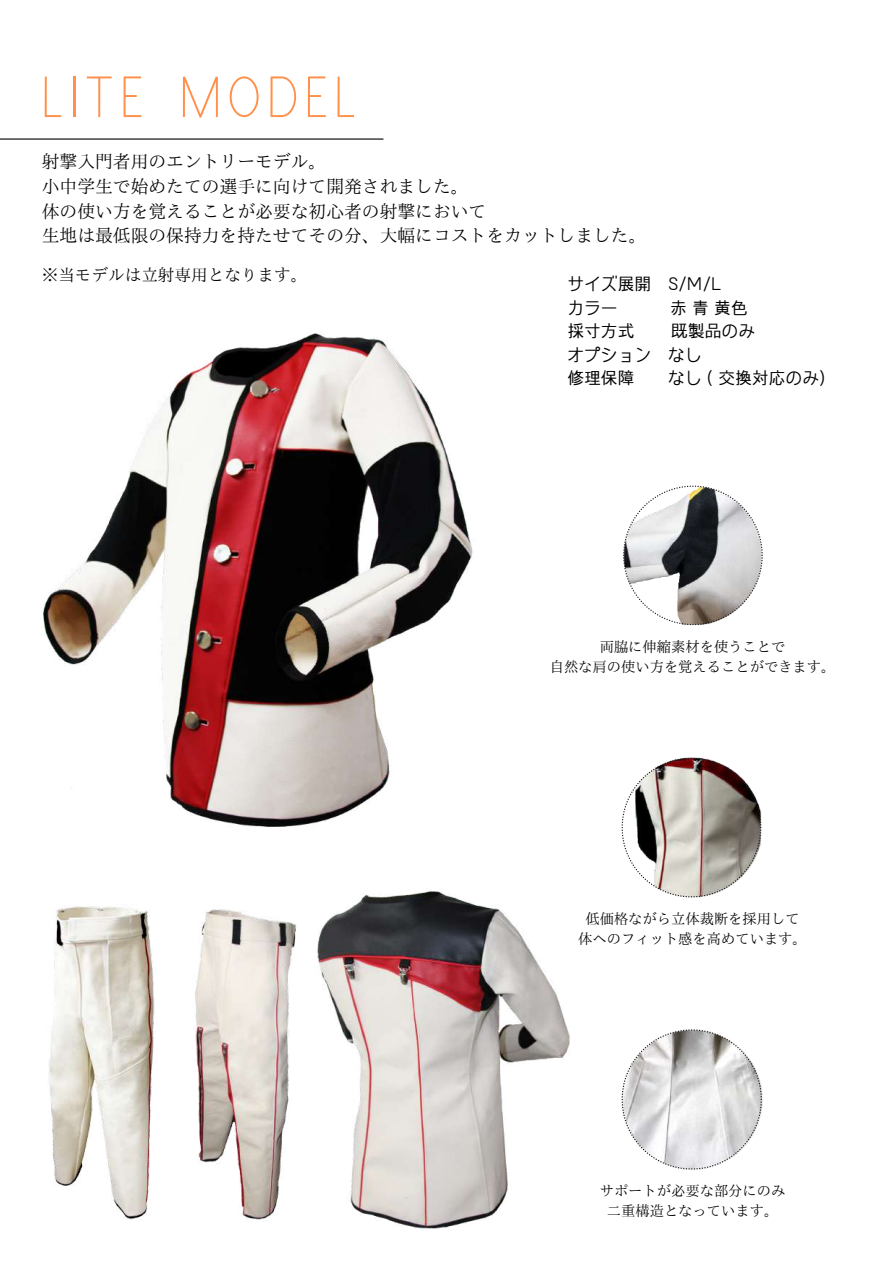
<style>
.page{position:relative;width:894px;height:1264px;background:#fff}
.page>*{position:absolute;margin:0;border:0;box-sizing:border-box;transform-origin:0 0}
.t1{font:55.65px "Ad Bhashitha";letter-spacing:.165em;color:#ff914d}
.t2{font:17.85px/24.8px "IP Aex Mincho";color:#000}
.t3{font:16.8px/23.4px "Ume Hy Gothic";color:#000}
.t4{font:16.65px "IP Aex Mincho";color:#000}
.t5{font:14.25px/20px "IP Aex Mincho";color:#000;text-align:center}
</style>
<div class="page">
<img style="left:43px;top:333px;width:430px;height:494px">
<img style="left:288px;top:812px;width:282px;height:417px">
<img style="left:225px;top:904px;width:145px;height:325px">
<img style="left:49px;top:906px;width:176px;height:314px">
<svg style="left:621px;top:1029px;width:140px;height:140px"></svg>
<svg style="left:621px;top:757px;width:140px;height:140px"></svg>
<svg style="left:623px;top:485px;width:139px;height:140px"></svg>
<hr style="left:0;top:138px;width:383px;height:2px;background:#000">
<h1 class="t1" style="left:43px;top:77px;width:313px">LITE MODEL</h1>
<p class="t2" style="left:42px;top:149px;width:606px">射撃入門者用のエントリーモデル。<br>小中学生で始めたての選手に向けて開発されました。<br>体の使い方を覚えることが必要な初心者の射撃において<br>生地は最低限の保持力を持たせてその分、大幅にコストをカットしました。</p>
<p class="t4" style="left:42px;top:267px;width:267px">※当モデルは立射専用となります。</p>
<p class="t3" style="left:567px;top:273px;width:156px">サイズ展開 S/M/Lカラー</p>
<p class="t3" style="left:670px;top:296px;width:79px">赤青黄色</p>
<p class="t3" style="left:567px;top:319px;width:189px;text-indent:104px">既製品のみオプション なし<br>修理保障</p>
<p class="t3" style="left:567px;top:319px;width:69px">採寸方式</p>
<p class="t3" style="left:668px;top:366px;width:159px">なし ( 交換対応のみ)</p>
<p class="t5" style="left:549px;top:637px;width:287px">両脇に伸縮素材を使うことで<br>自然な肩の使い方を覚えることができます。</p>
<p class="t5" style="left:578px;top:909px;width:230px;line-height:19.2px">低価格ながら立体裁断を採用して体へのフィット感を高めています。</p>
<p class="t5" style="left:599px;top:1180px;width:187px">サポートが必要な部分にのみ二重構造となっています。</p>
</div>
